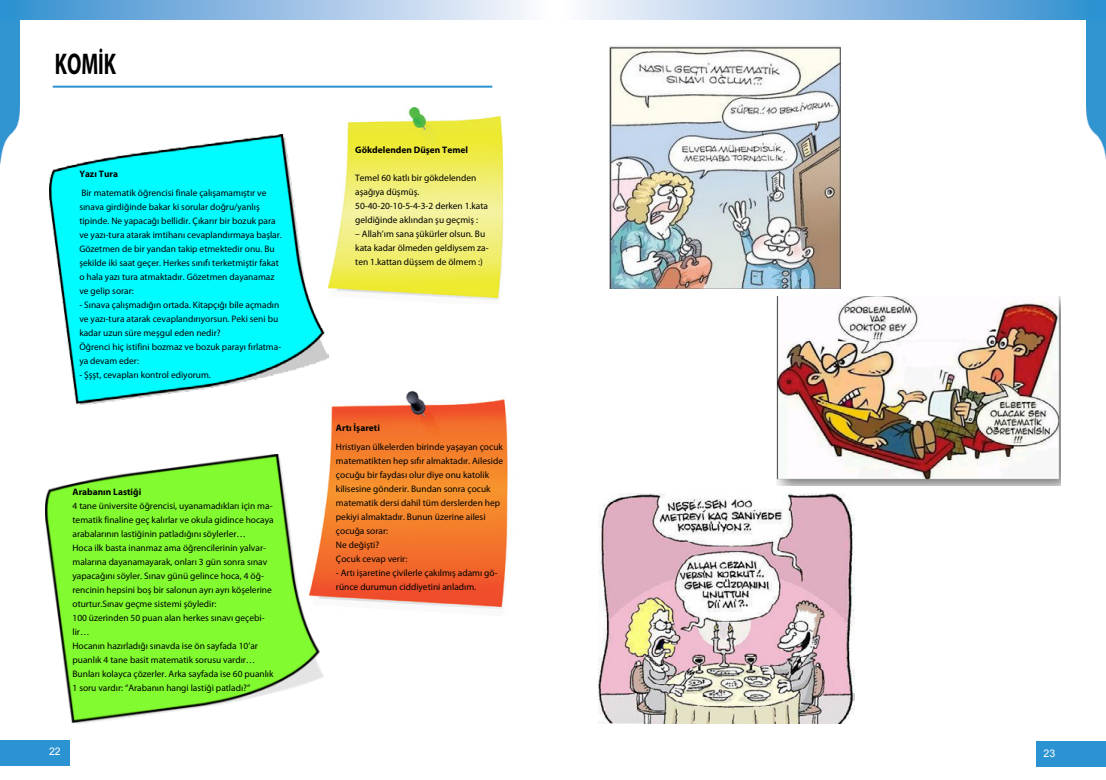
<style>
.page{position:relative;width:1106px;height:780px;background:#fff}
.page>*{position:absolute;margin:0;border:0;box-sizing:border-box;transform-origin:0 0}
.t1{font:700 30px "Myriad Pro";color:#000;scale:.67 1}
.t2{font:10.5px "Arial";color:#fff}
.t3{font:9.4px/14px "Myriad Pro";color:#000}
.t4{font:700 9.4px "Myriad Pro";color:#000}
</style>
<div class="page">
<div style="left:1036px;top:741px;width:70px;height:25px;background:#2b93d1"></div>
<img style="left:1086px;top:19px;width:20px;height:140px">
<div style="left:553px;top:0;width:553px;height:19px;background:linear-gradient(to right,#fff9fd,#318bcf)"></div>
<div style="left:0;top:740px;width:70px;height:25px;background:#2b93d1"></div>
<img style="left:0;top:19px;width:19px;height:145px">
<div style="left:0;top:0;width:553px;height:19px;background:linear-gradient(to right,#328ccf,#fff8fd)"></div>
<hr style="left:53px;top:86px;width:439px;height:2px;background:#2b93d1">
<img style="left:50px;top:135px;width:278px;height:269px">
<img style="left:45px;top:454px;width:279px;height:269px">
<img style="left:309px;top:379px;width:199px;height:236px">
<img style="left:329px;top:107px;width:175px;height:193px">
<img style="left:776px;top:296px;width:284px;height:189px">
<img style="left:598px;top:493px;width:256px;height:230px">
<img style="left:609px;top:45px;width:231px;height:243px">
<h1 class="t1" style="left:55px;top:45px;width:93px">KOMİK</h1>
<p class="t4" style="left:79px;top:167px;width:40px">Yazı Tura</p>
<p class="t3" style="left:79px;top:185px;width:204px">Bir matematik öğrencisi finale çalışamamıştır ve sınava girdiğinde bakar ki sorular doğru/yanlış tipinde. Ne yapacağı bellidir. Çıkarır bir bozuk para ve yazı-tura atarak imtihanı cevaplandırmaya başlar.<br>Gözetmen de bir yandan takip etmektedir onu. Bu şekilde iki saat geçer. Herkes sınıfı terketmiştir fakat o hala yazı tura atmaktadır. Gözetmen dayanamaz ve gelip sorar:</p>
<p class="t3" style="left:79px;top:297px;width:203px">- Sınava çalışmadığın ortada. Kitapçığı bile açmadın ve yazı-tura atarak cevaplandırıyorsun. Peki seni bu kadar uzun süre meşgul eden nedir?<br>Öğrenci hiç istifini bozmaz ve bozuk parayı fırlatma&shy;ya devam eder:</p>
<p class="t3" style="left:79px;top:367px;width:133px">- Şşşt, cevapları kontrol ediyorum.</p>
<p class="t4" style="left:72px;top:485px;width:70px">Arabanın Lastiği</p>
<p class="t3" style="left:72px;top:498px;width:203px">4 tane üniversite öğrencisi, uyanamadıkları için ma&shy;tematik finaline geç kalırlar ve okula gidince hocaya arabalarının lastiğinin patladığını söylerler…<br>Hoca ilk basta inanmaz ama öğrencilerinin yalvar&shy;malarına dayanamayarak, onları 3 gün sonra sınav yapacağını söyler. Sınav günü gelince hoca, 4 öğ&shy;rencinin hepsini boş bir salonun ayrı ayrı köşelerine oturtur.Sınav geçme sistemi şöyledir:<br>100 üzerinden 50 puan alan herkes sınavı geçebi&shy;lir…<br>Hocanın hazırladığı sınavda ise ön sayfada 10’ar puanlık 4 tane basit matematik sorusu vardır… Bunları kolayca çözerler. Arka sayfada ise 60 puanlık 1 soru vardır: “Arabanın hangi lastiği patladı?”</p>
<p class="t4" style="left:355px;top:144px;width:114px">Gökdelenden Düşen Temel</p>
<p class="t3" style="left:355px;top:171px;width:134px">Temel 60 katlı bir gökdelenden aşağıya düşmüş.<br>50-40-20-10-5-4-3-2 derken 1.kata geldiğinde aklından şu geçmiş :</p>
<p class="t3" style="left:355px;top:227px;width:135px">– Allah’ım sana şükürler olsun. Bu kata kadar ölmeden geldiysem za&shy;ten 1.kattan düşsem de ölmem :)</p>
<p class="t4" style="left:336px;top:421px;width:45px">Artı İşareti</p>
<p class="t3" style="left:336px;top:439px;width:169px">Hristiyan ülkelerden birinde yaşayan çocuk matematikten hep sıfır almaktadır. Aileside çocuğu bir faydası olur diye onu katolik kilisesine gönderir. Bundan sonra çocuk matematik dersi dahil tüm derslerden hep pekiyi almaktadır. Bunun üzerine ailesi çocuğa sorar:<br>Ne değişti?<br>Çocuk cevap verir:</p>
<p class="t3" style="left:336px;top:565px;width:163px">- Artı işaretine çivilerle çakılmış adamı gö&shy;rünce durumun ciddiyetini anladım.</p>
<p class="t2" style="left:49px;top:744px;width:13px">22</p>
<p class="t2" style="left:1043px;top:746px;width:13px">23</p>
</div>
